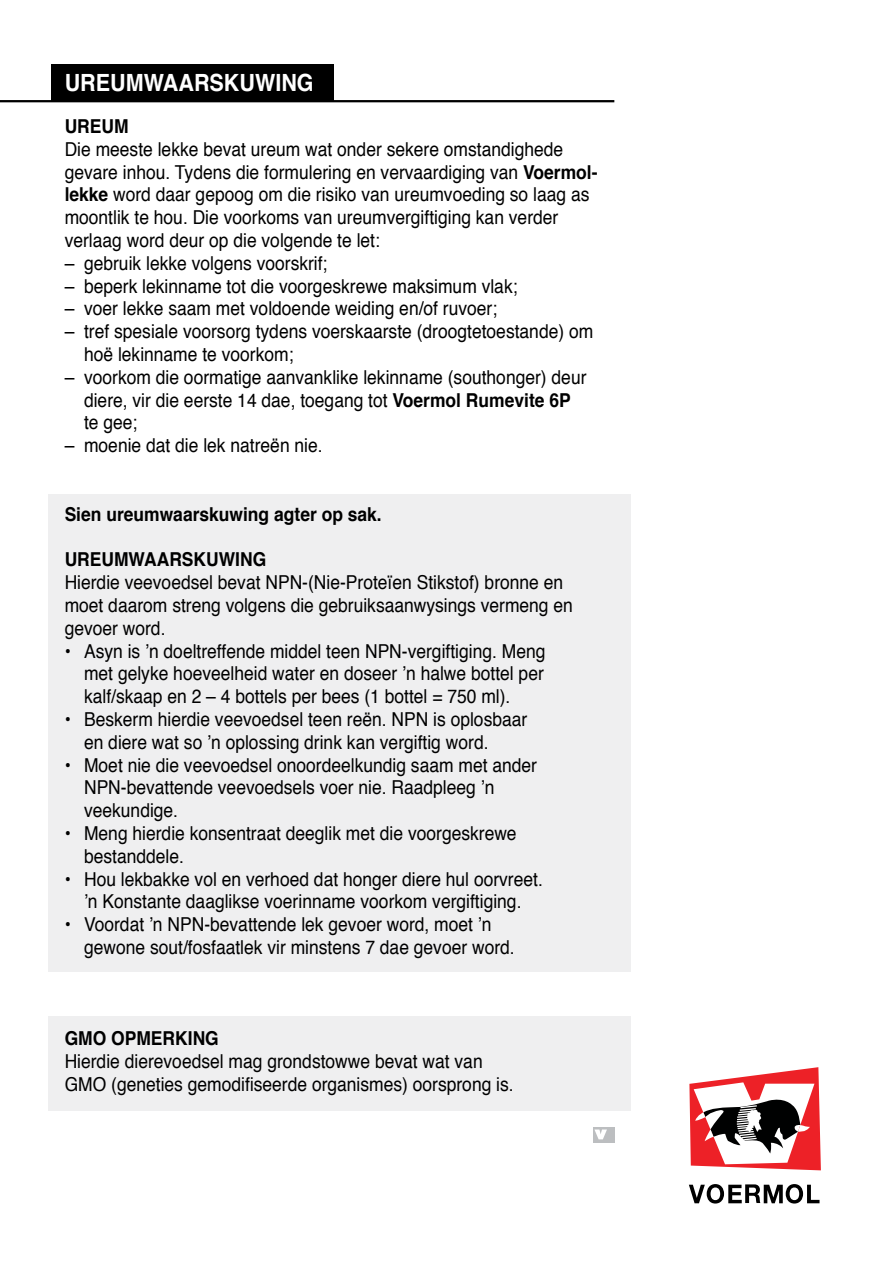
<style>
.page{position:relative;width:893px;height:1263px;background:#fff}
.page>*{position:absolute;margin:0;border:0;box-sizing:border-box;transform-origin:0 0}
.t1{font:700 23.7px "Helvetica";color:#fff;scale:.91 1}
.t2{font:19.2px/22.8px "Helvetica";color:#000;scale:.91 1}
.t3{font:700 19.2px "Helvetica";color:#000;scale:.91 1}
.s1{font-weight:700}
</style>
<div class="page">
<svg style="left:689px;top:1067px;width:132px;height:136px"></svg>
<div style="left:593px;top:1127px;width:21px;height:16px;background:#bcbec0"></div>
<svg style="left:594px;top:1129px;width:13px;height:10px"></svg>
<div style="left:48px;top:1016px;width:582px;height:95px;background:#efeff0"></div>
<div style="left:48px;top:494px;width:582px;height:477px;background:#efeff0"></div>
<div style="left:51px;top:65px;width:283px;height:37px;background:#000"></div>
<hr style="left:0;top:100px;width:614px;height:2px;background:#000">
<p class="t1" style="left:65px;top:64px;width:275px">UREUMWAARSKUWING</p>
<p class="t3" style="left:65px;top:111px;width:72px">UREUM</p>
<p class="t2" style="left:65px;top:138px;width:587px">Die meeste lekke bevat ureum wat onder sekere omstandighede gevare inhou. Tydens die formulering en vervaardiging van <span class="s1">Voermol&shy;lekke</span> word daar gepoog om die risiko van ureumvoeding so laag as moontlik te hou. Die voorkoms van ureumvergiftiging kan verder verlaag word deur op die volgende te let:</p>
<p class="t2" style="left:65px;top:252px;width:290px">– gebruik lekke volgens voorskrif;</p>
<p class="t2" style="left:65px;top:275px;width:499px">– beperk lekinname tot die voorgeskrewe maksimum vlak;</p>
<p class="t2" style="left:65px;top:298px;width:477px">– voer lekke saam met voldoende weiding en/of ruvoer;</p>
<p class="t2" style="left:84px;top:321px;width:561px;text-indent:-19px">– tref spesiale voorsorg tydens voerskaarste (droogtetoestande) om hoë lekinname te voorkom;</p>
<p class="t2" style="left:84px;top:366px;width:554px;text-indent:-19px">– voorkom die oormatige aanvanklike lekinname (southonger) deur diere, vir die eerste 14 dae, toegang tot <span class="s1">Voermol Rumevite 6P </span>te gee;</p>
<p class="t2" style="left:65px;top:435px;width:285px">– moenie dat die lek natreën nie.</p>
<p class="t3" style="left:65px;top:498px;width:350px">Sien ureumwaarskuwing agter op sak.</p>
<p class="t3" style="left:65px;top:544px;width:223px">UREUMWAARSKUWING</p>
<p class="t2" style="left:65px;top:572px;width:560px">Hierdie veevoedsel bevat NPN-(Nie-Proteïen Stikstof) bronne en moet daarom streng volgens die gebruiksaanwysings vermeng en gevoer word.</p>
<p class="t2" style="left:84px;top:640px;width:508px;text-align:justify;text-indent:-19px">• Asyn is ’n doeltreffende middel teen NPN-vergiftiging. Meng met gelyke hoeveelheid water en doseer ’n halwe bottel per kalf/skaap en 2 – 4 bottels per bees (1 bottel = 750 ml).</p>
<p class="t2" style="left:84px;top:708px;width:489px;text-indent:-19px">• Beskerm hierdie veevoedsel teen reën. NPN is oplosbaar en diere wat so ’n oplossing drink kan vergiftig word.</p>
<p class="t2" style="left:84px;top:754px;width:499px;text-indent:-19px">• Moet nie die veevoedsel onoordeelkundig saam met ander<br>NPN-bevattende veevoedsels voer nie. Raadpleeg ’n veekundige.</p>
<p class="t2" style="left:84px;top:822px;width:477px;text-indent:-19px">• Meng hierdie konsentraat deeglik met die voorgeskrewe bestanddele.</p>
<p class="t2" style="left:65px;top:868px;width:527px;text-align:center">• Hou lekbakke vol en verhoed dat honger diere hul oorvreet. ’n Konstante daaglikse voerinname voorkom vergiftiging.</p>
<p class="t2" style="left:84px;top:914px;width:475px;text-indent:-19px">• Voordat ’n NPN-bevattende lek gevoer word, moet ’n gewone sout/fosfaatlek vir minstens 7 dae gevoer word.</p>
<p class="t3" style="left:65px;top:1023px;width:171px">GMO OPMERKING</p>
<p class="t2" style="left:65px;top:1050px;width:495px">Hierdie dierevoedsel mag grondstowwe bevat wat van<br>GMO (geneties gemodifiseerde organismes) oorsprong is.</p>
</div>
